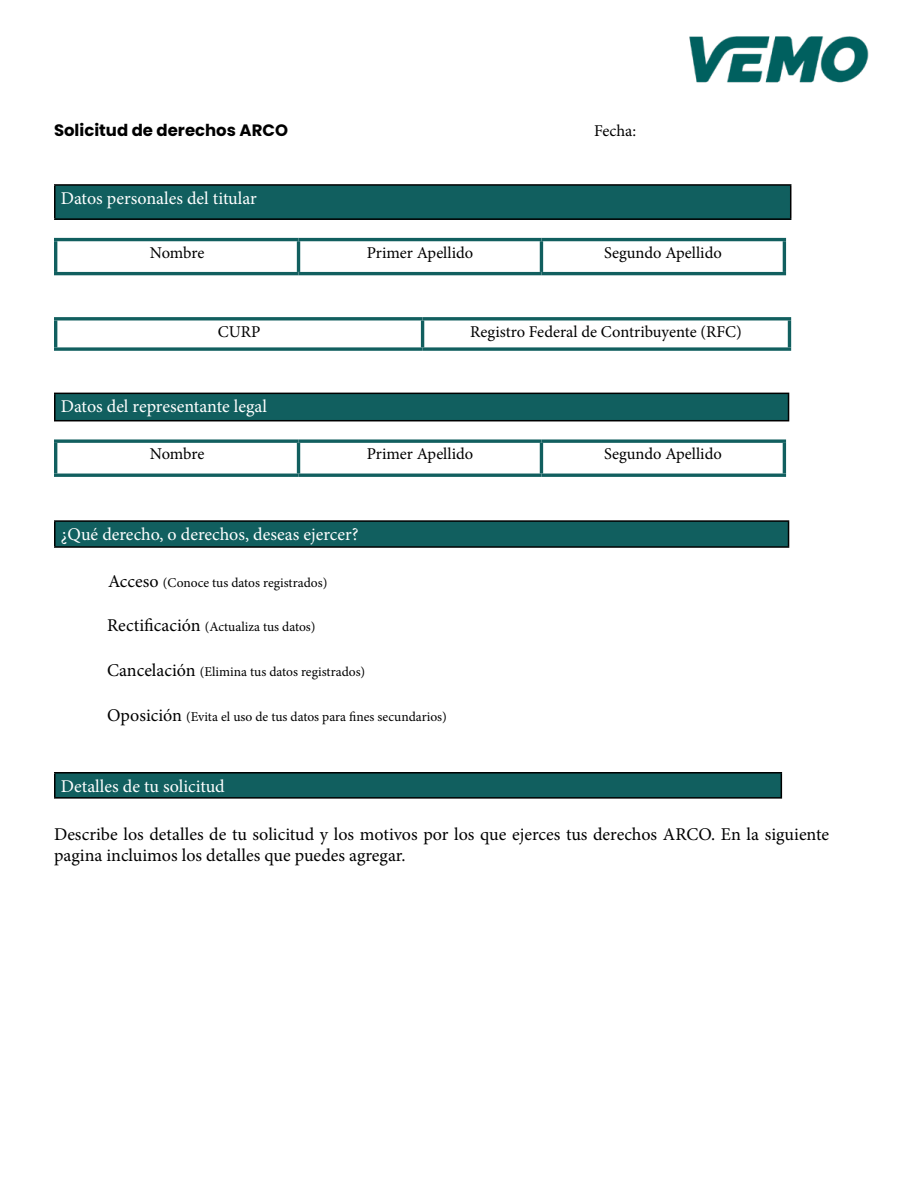
<style>
.page{position:relative;width:918px;height:1188px;background:#fff}
.page>*{position:absolute;margin:0;border:0;box-sizing:border-box;transform-origin:0 0}
.t1{font:18px/21.6px "Minion Pro";color:#000}
.t2{font:18px "Minion Pro";color:#fff}
.t3{font:16.5px "Minion Pro";color:#000}
.t4{font:700 16.5px "Poppins";color:#000}
.t5{font:13.5px "Minion Pro";color:#000}
.s1{font-size:18px}
</style>
<div class="page">
<div style="left:55px;top:185px;width:736px;height:34px;background:#115f5f"></div>
<hr style="left:54px;top:184px;width:737px;height:2px;background:#000">
<hr style="left:54px;top:186px;width:2px;height:32px;background:#000">
<hr style="left:790px;top:186px;width:1px;height:32px;background:#000">
<hr style="left:54px;top:218px;width:737px;height:2px;background:#000">
<hr style="left:54px;top:238px;width:245px;height:3px;background:#115f5f">
<hr style="left:54px;top:241px;width:3px;height:31px;background:#115f5f">
<hr style="left:299px;top:238px;width:242px;height:3px;background:#115f5f">
<hr style="left:297px;top:241px;width:3px;height:31px;background:#115f5f">
<hr style="left:541px;top:238px;width:245px;height:3px;background:#115f5f">
<hr style="left:540px;top:241px;width:3px;height:31px;background:#115f5f">
<hr style="left:783px;top:241px;width:3px;height:31px;background:#115f5f">
<hr style="left:54px;top:272px;width:245px;height:3px;background:#115f5f">
<hr style="left:299px;top:272px;width:242px;height:3px;background:#115f5f">
<hr style="left:541px;top:272px;width:245px;height:3px;background:#115f5f">
<hr style="left:54px;top:317px;width:369px;height:3px;background:#115f5f">
<hr style="left:54px;top:320px;width:3px;height:27px;background:#115f5f">
<hr style="left:423px;top:317px;width:368px;height:3px;background:#115f5f">
<hr style="left:421px;top:320px;width:3px;height:27px;background:#115f5f">
<hr style="left:788px;top:320px;width:3px;height:27px;background:#115f5f">
<svg style="left:54px;top:347px;width:369px;height:4px"></svg>
<svg style="left:423px;top:347px;width:368px;height:4px"></svg>
<div style="left:55px;top:393px;width:734px;height:28px;background:#115f5f"></div>
<hr style="left:54px;top:393px;width:735px;height:1px;background:#000">
<hr style="left:54px;top:394px;width:2px;height:26px;background:#000">
<svg style="left:788px;top:394px;width:1px;height:26px"></svg>
<hr style="left:54px;top:420px;width:735px;height:1px;background:#000">
<svg style="left:54px;top:439px;width:245px;height:4px"></svg>
<hr style="left:54px;top:443px;width:3px;height:31px;background:#115f5f">
<svg style="left:299px;top:439px;width:242px;height:4px"></svg>
<hr style="left:297px;top:443px;width:3px;height:31px;background:#115f5f">
<svg style="left:541px;top:439px;width:245px;height:4px"></svg>
<hr style="left:540px;top:443px;width:3px;height:31px;background:#115f5f">
<hr style="left:783px;top:443px;width:3px;height:31px;background:#115f5f">
<hr style="left:54px;top:474px;width:245px;height:3px;background:#115f5f">
<hr style="left:299px;top:474px;width:242px;height:3px;background:#115f5f">
<hr style="left:541px;top:474px;width:245px;height:3px;background:#115f5f">
<div style="left:55px;top:521px;width:734px;height:26px;background:#115f5f"></div>
<hr style="left:54px;top:520px;width:735px;height:2px;background:#000">
<hr style="left:54px;top:522px;width:2px;height:24px;background:#000">
<svg style="left:788px;top:522px;width:1px;height:24px"></svg>
<hr style="left:54px;top:546px;width:735px;height:2px;background:#000">
<div style="left:55px;top:773px;width:726px;height:25px;background:#115f5f"></div>
<hr style="left:54px;top:772px;width:728px;height:2px;background:#000">
<hr style="left:54px;top:774px;width:2px;height:23px;background:#000">
<svg style="left:781px;top:774px;width:1px;height:23px"></svg>
<hr style="left:54px;top:797px;width:728px;height:2px;background:#000">
<img style="left:689px;top:36px;width:180px;height:47px">
<p class="t4" style="left:54px;top:121px;width:236px">Solicitud de derechos ARCO</p>
<p class="t3" style="left:594px;top:120px;width:44px">Fecha:</p>
<p class="t2" style="left:61px;top:186px;width:198px">Datos personales del titular</p>
<p class="t3" style="left:150px;top:241px;width:56px">Nombre</p>
<p class="t3" style="left:367px;top:241px;width:108px">Primer Apellido</p>
<p class="t3" style="left:604px;top:241px;width:119px">Segundo Apellido</p>
<p class="t3" style="left:218px;top:320px;width:44px">CURP</p>
<p class="t3" style="left:470px;top:320px;width:273px">Registro Federal de Contribuyente (RFC)</p>
<p class="t2" style="left:61px;top:395px;width:208px">Datos del representante legal</p>
<p class="t3" style="left:150px;top:443px;width:56px">Nombre</p>
<p class="t3" style="left:367px;top:443px;width:108px">Primer Apellido</p>
<p class="t3" style="left:604px;top:443px;width:119px">Segundo Apellido</p>
<p class="t2" style="left:61px;top:522px;width:299px">¿Qué derecho, o derechos, deseas ejercer?</p>
<p class="t5" style="left:108px;top:573px;width:221px"><span class="s1">Acceso</span> (Conoce tus datos registrados)</p>
<p class="t5" style="left:107px;top:618px;width:210px"><span class="s1">Rectificación</span> (Actualiza tus datos)</p>
<p class="t5" style="left:107px;top:663px;width:260px"><span class="s1">Cancelación</span> (Elimina tus datos registrados)</p>
<p class="t5" style="left:107px;top:708px;width:341px"><span class="s1">Oposición</span> (Evita el uso de tus datos para fines secundarios)</p>
<p class="t2" style="left:61px;top:774px;width:166px">Detalles de tu solicitud</p>
<p class="t1" style="left:54px;top:823px;width:777px">Describe los detalles de tu solicitud y los motivos por los que ejerces tus derechos ARCO. En la siguiente pagina incluimos los detalles que puedes agregar.</p>
</div>
